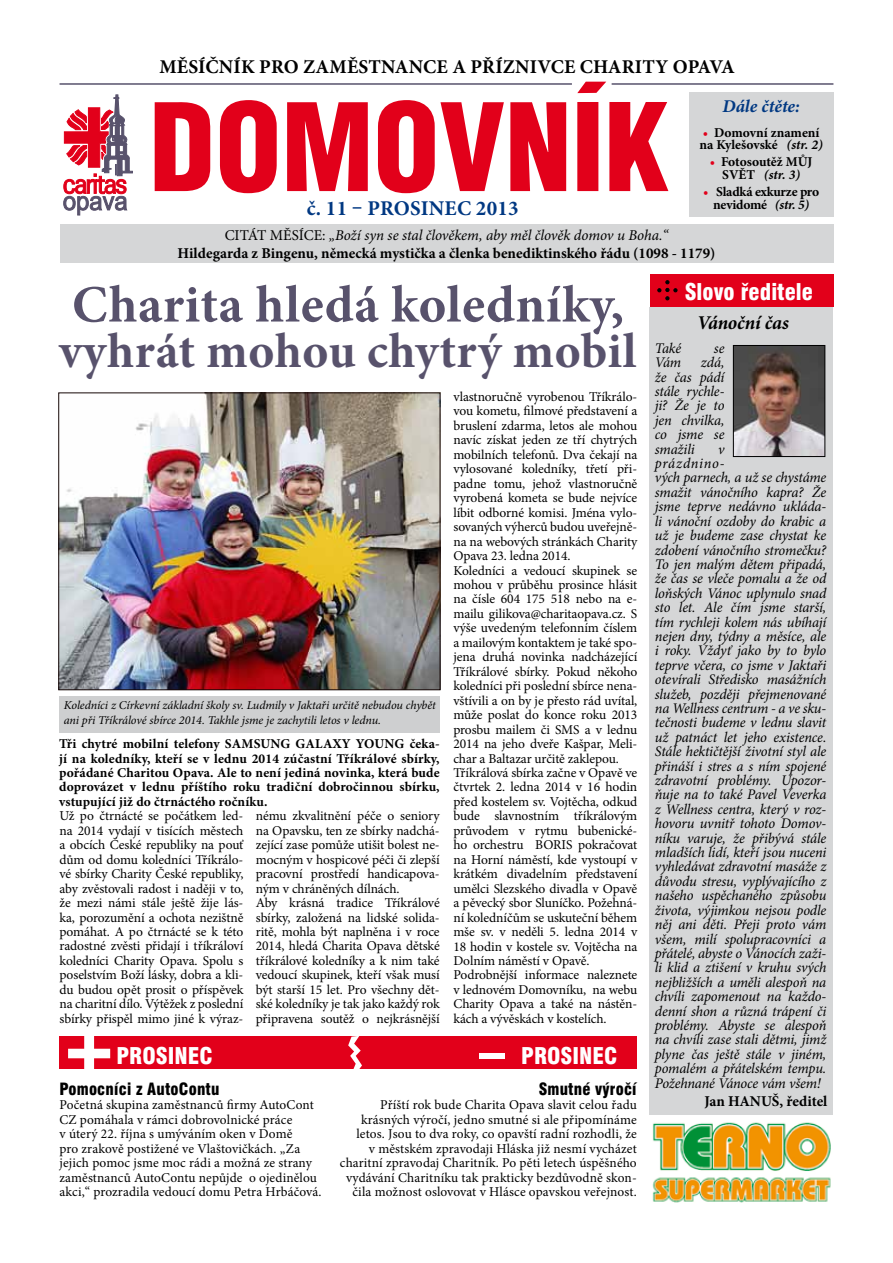
<style>
.page{position:relative;width:893px;height:1263px;background:#fff}
.page>*{position:absolute;margin:0;border:0;box-sizing:border-box;transform-origin:0 0}
.t1{font:900 condensed 72px "Swiss 721 BTCE";color:#fff}
.t2{font:700 52.5px "Minion Pro";letter-spacing:.01em;color:#58526c}
.t3{font:700 49.5px "Minion Pro";letter-spacing:.01em;color:#58526c}
.t4{font:900 condensed 22.5px "Swiss 721 BTCE";color:#fff}
.t5{font:700 21px "Minion Pro";letter-spacing:.01em;color:#003882}
.t6{font:700 19.5px "Minion Pro";letter-spacing:.17em;color:#000}
.t7{font:700 19.5px "Minion Pro";letter-spacing:.065em;color:#000}
.t8{font:italic 700 19.5px "Minion Pro";letter-spacing:-.01em;color:#000}
.t9{font:italic 700 18px "Minion Pro";letter-spacing:.005em;color:#003882}
.t10{font:900 condensed 16.5px "Swiss 721 BTCE";letter-spacing:.01em;color:#000}
.t11{font:700 15px/18px "Minion Pro";color:#000;text-align:center}
.t12{font:italic 14.7px/14.4px "Minion Pro";letter-spacing:-.01em;color:#000;text-align:justify}
.t13{font:13.5px/14.4px "Minion Pro";letter-spacing:-.005em;color:#000}
.t14{font:700 13.5px/14.4px "Minion Pro";color:#000;text-align:justify}
.t15{font:700 13.5px/12.8px "Minion Pro";letter-spacing:-.02em;color:#000;text-align:center}
.t16{font:italic 12px/14.4px "Minion Pro";letter-spacing:-.01em;color:#000}
.s1{color:#e2001a}
.s2{font-style:italic}
.s3{font-weight:400}
.s4{font-weight:400;font-style:italic}
</style>
<div class="page">
<svg style="left:63px;top:94px;width:70px;height:121px"></svg>
<div style="left:650px;top:307px;width:183px;height:817px;background:#d5d6d7"></div>
<div style="left:649px;top:274px;width:184px;height:32px;background:#e2001a"></div>
<svg style="left:657px;top:280px;width:20px;height:20px"></svg>
<img style="left:735px;top:347px;width:88px;height:108px">
<div style="left:733px;top:345px;width:92px;height:112px;border:1px solid #000"></div>
<hr style="left:612px;top:83px;width:221px;height:2px;background:#58526c">
<hr style="left:60px;top:83px;width:512px;height:2px;background:#58526c">
<svg style="left:155px;top:82px;width:513px;height:111px;fill:#e2001a"></svg>
<div style="left:60px;top:225px;width:773px;height:38px;background:#d5d6d7"></div>
<div style="left:60px;top:1037px;width:577px;height:32px;background:#e2001a"></div>
<svg style="left:348px;top:1036px;width:14px;height:33px"></svg>
<div style="left:479px;top:1053px;width:26px;height:6px;background:#fff"></div>
<div style="left:689px;top:92px;width:144px;height:125px;background:#d5d6d7"></div>
<img style="left:60px;top:394px;width:378px;height:294px">
<div style="left:58px;top:392px;width:382px;height:298px;border:1px solid #160706"></div>
<img style="left:650px;top:1115px;width:182px;height:88px">
<div style="left:60px;top:696px;width:380px;height:37px;background:#cecfd0"></div>
<h3 class="t7" style="left:159px;top:53px;width:213px">Měsíčník pro zaměstnanc</h3>
<h3 class="t6" style="left:437px;top:53px;width:295px">e a příznivce Charity Opava</h3>
<h3 class="t5" style="left:307px;top:194px;width:213px">č. 11 – PROSINEC 2013</h3>
<h3 class="t9" style="left:722px;top:93px;width:79px">Dále čtěte:</h3>
<p class="t14" style="left:700px;top:126px;width:125px;line-height:12.8px"><span class="s1">•</span> Domovní znamení na Kylešovské <span class="s2">(str. 2)</span></p>
<p class="t14" style="left:710px;top:156px;width:104px;line-height:12.8px;text-align:center"><span class="s1">•</span> Fotosoutěž MŮJ<br>SVĚT <span class="s2">(str. 3)</span></p>
<p class="t15" style="left:703px;top:185px;width:117px"><span class="s1">•</span> Sladká exkurze pro nevidomé <span class="s2">(str. 5)</span></p>
<p class="t11" style="left:178px;top:226px;width:539px"><span class="s3">CITÁT MĚSÍCE:</span> <span class="s4">„Boží syn se stal člověkem, aby měl člověk domov u Boha.“<br></span>Hildegarda z Bingenu, německá mystička a členka benediktinského řádu (1098 - 1179)</p>
<h2 class="t2" style="left:72px;top:268px;width:554px">Charita hledá koledníky,</h2>
<h3 class="t3" style="left:59px;top:316px;width:579px">vyhrát mohou chytrý mobil</h3>
<p class="t16" style="left:64px;top:698px;width:374px">Koledníci z Církevní základní školy sv. Ludmily v Jaktaři určitě nebudou chybět ani při Tříkrálové sbírce 2014. Takhle jsme je zachytili letos v lednu.</p>
<p class="t14" style="left:59px;top:736px;width:382px">Tři chytré mobilní telefony SAMSUNG GALAXY YOUNG čeka&shy;jí na koledníky, kteří se v lednu 2014 zúčastní Tříkrálové sbírky, pořádané Charitou Opava. Ale to není jediná novinka, která bude doprovázet v lednu příštího roku tradiční dobročinnou sbírku, vstupující již do čtrnáctého ročníku.</p>
<p class="t13" style="left:60px;top:809px;width:185px;text-align:justify">Už po čtrnácté se počátkem led&shy;na 2014 vydají v tisících městech a obcích České republiky na pouť dům od domu koledníci Tříkrálo&shy;vé sbírky Charity České republiky, aby zvěstovali radost i naději v to, že mezi námi stále ještě žije lás&shy;ka, porozumění a ochota nezištně pomáhat. A po čtrnácté se k této radostné zvěsti přidají i tříkráloví koledníci Charity Opava. Spolu s poselstvím Boží lásky, dobra a kli&shy;du budou opět prosit o příspěvek na charitní dílo. Výtěžek z poslední sbírky přispěl mimo jiné k výraz-</p>
<p class="t13" style="left:256px;top:809px;width:185px">nému zkvalitnění péče o seniory na Opavsku, ten ze sbírky nadchá&shy;zející zase pomůže utišit bolest ne&shy;mocným v hospicové péči či zlepší pracovní prostředí handicapova&shy;ným v chráněných dílnách.<br>Aby krásná tradice Tříkrálové sbírky, založená na lidské solida&shy;ritě, mohla být naplněna i v roce 2014, hledá Charita Opava dětské tříkrálové koledníky a k nim také vedoucí skupinek, kteří však musí být starší 15 let. Pro všechny dět&shy;ské koledníky je tak jako každý rok připravena soutěž o nejkrásnější</p>
<p class="t13" style="left:453px;top:390px;width:185px">vlastnoručně vyrobenou Tříkrálo&shy;vou kometu, filmové představení a bruslení zdarma, letos ale mohou navíc získat jeden ze tří chytrých mobilních telefonů. Dva čekají na vylosované koledníky, třetí při&shy;padne tomu, jehož vlastnoručně vyrobená kometa se bude nejvíce líbit odborné komisi. Jména vylo&shy;sovaných výherců budou uveřejně&shy;na na webových stránkách Charity<br>Opava 23. ledna 2014.<br>Koledníci a vedoucí skupinek se mohou v průběhu prosince hlásit na čísle 604 175 518 nebo na e&shy;mailu gilikova@charitaopava.cz. S výše uvedeným telefonním číslem a mailovým kontaktem je také spo&shy;jena druhá novinka nadcházející<br>Tříkrálové sbírky. Pokud někoho koledníci při poslední sbírce nena&shy;vštívili a on by je přesto rád uvítal, může poslat do konce roku 2013 prosbu mailem či SMS a v lednu<br>2014 na jeho dveře Kašpar, Meli&shy;char a Baltazar určitě zaklepou.<br>Tříkrálová sbírka začne v Opavě ve čtvrtek 2. ledna 2014 v 16 hodin před kostelem sv. Vojtěcha, odkud bude slavnostním tříkrálovým průvodem v rytmu bubenické&shy;ho orchestru BORIS pokračovat na Horní náměstí, kde vystoupí v krátkém divadelním představení umělci Slezského divadla v Opavě a pěvecký sbor Sluníčko. Požehná&shy;ní koledníčům se uskuteční během mše sv. v neděli 5. ledna 2014 v<br>18 hodin v kostele sv. Vojtěcha na<br>Dolním náměstí v Opavě.<br>Podrobnější informace naleznete v lednovém Domovníku, na webu<br>Charity Opava a také na nástěn&shy;kách a vývěskách v kostelích.</p>
<h1 class="t1" style="left:59px;top:1000px;width:61px">+</h1>
<h3 class="t4" style="left:116px;top:1041px;width:98px">PROSINEC</h3>
<h3 class="t4" style="left:521px;top:1041px;width:98px">PROSINEC</h3>
<p class="t10" style="left:60px;top:1078px;width:162px">Pomocníci z AutoContu</p>
<p class="t13" style="left:60px;top:1098px;width:264px">Početná skupina zaměstnanců firmy AutoCont CZ pomáhala v rámci dobrovolnické práce<br>v úterý 22. října s umýváním oken v Domě<br>pro zrakově postižené ve Vlaštovičkách. „Za jejich pomoc jsme moc rádi a možná ze strany zaměstnanců AutoContu nepůjde o ojedinělou akci,“ prozradila vedoucí domu Petra Hrbáčová.</p>
<p class="t10" style="left:539px;top:1078px;width:99px">Smutné výročí</p>
<p class="t13" style="left:340px;top:1098px;width:298px;text-align:right">Příští rok bude Charita Opava slavit celou řadu krásných výročí, jedno smutné si ale připomínáme letos. Jsou to dva roky, co opavští radní rozhodli, že<br>v městském zpravodaji Hláska již nesmí vycházet charitní zpravodaj Charitník. Po pěti letech úspěšného vydávání Charitníku tak prakticky bezdůvodně skon&shy;čila možnost oslovovat v Hlásce opavskou veřejnost.</p>
<h3 class="t4" style="left:685px;top:276px;width:130px">Slovo ředitele</h3>
<h3 class="t8" style="left:697px;top:309px;width:93px">Vánoční čas</h3>
<p class="t12" style="left:655px;top:341px;width:28px">Také</p>
<p class="t12" style="left:714px;top:341px;width:12px">se</p>
<p class="t12" style="left:655px;top:355px;width:28px">Vám</p>
<p class="t12" style="left:655px;top:355px;width:71px;text-indent:46px">zdá, že čas pádí stále rychle&shy;ji? Že je to jen chvilka, co jsme se smažili</p>
<p class="t12" style="left:655px;top:442px;width:173px;text-align:left;text-indent:63px">v<br>prázdnino-<br>vých parnech, a už se chystáme smažit vánočního kapra? Že jsme teprve nedávno ukláda&shy;li vánoční ozdoby do krabic a už je budeme zase chystat ke zdobení vánočního stromečku?<br>To jen malým dětem připadá, že čas se vleče pomalu a že od loňských Vánoc uplynulo snad sto let. Ale čím jsme starší, tím rychleji kolem nás ubíhají nejen dny, týdny a měsíce, ale i roky. Vždyť jako by to bylo teprve včera, co jsme v Jaktaři otevírali Středisko masážních služeb, později přejmenované na Wellness centrum - a ve sku&shy;tečnosti budeme v lednu slavit už patnáct let jeho existence.<br>Stále hektičtější životní styl ale přináší i stres a s ním spojené zdravotní problémy. Upozor&shy;ňuje na to také Pavel Veverka z Wellness centra, který v roz&shy;hovoru uvnitř tohoto Domov&shy;níku varuje, že přibývá stále mladších lidí, kteří jsou nuceni vyhledávat zdravotní masáže z důvodu stresu, vyplývajícího z našeho uspěchaného způsobu života, výjimkou nejsou podle něj ani děti. Přeji proto vám všem, milí spolupracovníci a přátelé, abyste o Vánocích zaži&shy;li klid a ztišení v kruhu svých nejbližších a uměli alespoň na chvíli zapomenout na každo&shy;denní shon a různá trápení či problémy. Abyste se alespoň na chvíli zase stali dětmi, jimž plyne čas ještě stále v jiném, pomalém a přátelském tempu.<br>Požehnané Vánoce vám všem!</p>
<p class="t11" style="left:704px;top:1092px;width:125px">Jan HANUŠ, ředitel</p>
</div>
